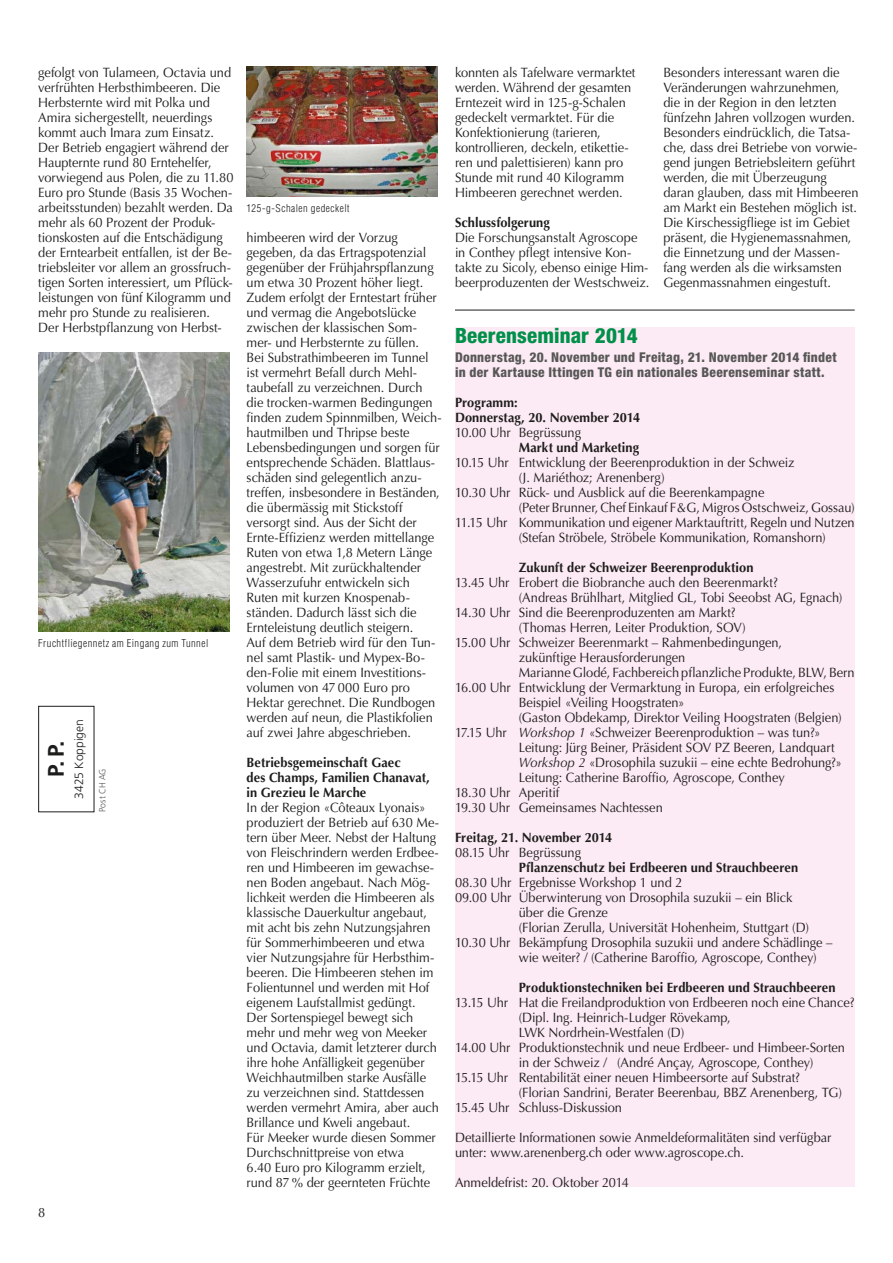
<style>
.page{position:relative;width:893px;height:1263px;background:#fff}
.page>*{position:absolute;margin:0;border:0;box-sizing:border-box;transform-origin:0 0}
.t1{font:700 22.5px "Frutiger";color:#1d1d1b}
.t2{font:800 condensed 21px "Helvetica Neue LT";letter-spacing:.01em;color:#00904a}
.t3{font:13.5px/15px "Optima LT";letter-spacing:-.005em;color:#1d1d1b;scale:.95 1}
.t4{font:700 13.5px/15px "Optima LT";letter-spacing:.005em;color:#1d1d1b;scale:.95 1}
.t5{font:800 condensed 13.5px/15px "Helvetica Neue LT";letter-spacing:.02em;color:#575756}
.t6{font:300 12px "Frutiger";color:#1d1d1b}
.t7{font:300 condensed 10.5px "Helvetica LT";letter-spacing:.05em;color:#1d1d1b}
.t8{font:300 9px "Frutiger LT";letter-spacing:.02em;color:#575756;scale:.95 1}
.s1{font-style:italic}
</style>
<div class="page">
<div style="left:455px;top:327px;width:400px;height:860px;background:#fceaf4"></div>
<div style="left:38px;top:706px;width:56px;height:106px;border:1px solid #1d1d1b"></div>
<hr style="left:455px;top:310px;width:400px;height:1px;background:#1d1d1b">
<img style="left:38px;top:352px;width:192px;height:279px">
<img style="left:247px;top:67px;width:191px;height:130px">
<p class="t3" style="left:38px;top:65px;width:207px">gefolgt von Tulameen, Octavia und verfrühten Herbsthimbeeren. Die Herbsternte wird mit Polka und Amira sichergestellt, neuerdings kommt auch Imara zum Einsatz.<br>Der Betrieb engagiert während der Haupternte rund 80 Erntehelfer, vorwiegend aus Polen, die zu 11.80<br>Euro pro Stunde (Basis 35 Wochen&shy;arbeitsstunden) bezahlt werden. Da mehr als 60 Prozent der Produk&shy;tionskosten auf die Entschädigung der Erntearbeit entfallen, ist der Be&shy;triebsleiter vor allem an grossfruch&shy;tigen Sorten interessiert, um Pflück&shy;leistungen von fünf Kilogramm und mehr pro Stunde zu realisieren.<br>Der Herbstpflanzung von Herbst-</p>
<p class="t7" style="left:38px;top:636px;width:172px">Fruchtfliegennetz am Eingang zum Tunnel</p>
<h1 class="t1" style="left:43px;top:777px;width:38px;rotate:-90deg">P. P.</h1>
<p class="t6" style="left:72px;top:799px;width:81px;rotate:-90deg">3425 Koppigen</p>
<p class="t8" style="left:97px;top:812px;width:47px;rotate:-90deg">Post CH AG</p>
<p class="t3" style="left:38px;top:1205px;width:9px">8</p>
<p class="t7" style="left:247px;top:201px;width:104px">125-g-Schalen gedeckelt</p>
<p class="t3" style="left:247px;top:230px;width:207px">himbeeren wird der Vorzug gegeben, da das Ertragspotenzial gegenüber der Frühjahrspflanzung um etwa 30 Prozent höher liegt.<br>Zudem erfolgt der Erntestart früher und vermag die Angebotslücke zwischen der klassischen Som&shy;mer- und Herbsternte zu füllen.<br>Bei Substrathimbeeren im Tunnel ist vermehrt Befall durch Mehl&shy;taubefall zu verzeichnen. Durch die trocken-warmen Bedingungen finden zudem Spinnmilben, Weich&shy;hautmilben und Thripse beste<br>Lebensbedingungen und sorgen für entsprechende Schäden. Blattlaus&shy;schäden sind gelegentlich anzu&shy;treffen, insbesondere in Beständen, die übermässig mit Stickstoff versorgt sind. Aus der Sicht der<br>Ernte-Effizienz werden mittellange<br>Ruten von etwa 1,8 Metern Länge angestrebt. Mit zurückhaltender<br>Wasserzufuhr entwickeln sich<br>Ruten mit kurzen Knospenab&shy;ständen. Dadurch lässt sich die<br>Ernteleistung deutlich steigern.<br>Auf dem Betrieb wird für den Tun&shy;nel samt Plastik- und Mypex-Bo&shy;den-Folie mit einem Investitions&shy;volumen von 47 000 Euro pro<br>Hektar gerechnet. Die Rundbogen werden auf neun, die Plastikfolien auf zwei Jahre abgeschrieben.</p>
<p class="t4" style="left:247px;top:755px;width:194px">Betriebsgemeinschaft Gaec<br>des Champs, Familien Chanavat, in Grezieu le Marche</p>
<p class="t3" style="left:247px;top:800px;width:204px">In der Region «Côteaux Lyonais» produziert der Betrieb auf 630 Me&shy;tern über Meer. Nebst der Haltung von Fleischrindern werden Erdbee&shy;ren und Himbeeren im gewachse&shy;nen Boden angebaut. Nach Mög&shy;lichkeit werden die Himbeeren als klassische Dauerkultur angebaut, mit acht bis zehn Nutzungsjahren für Sommerhimbeeren und etwa vier Nutzungsjahre für Herbsthim&shy;beeren. Die Himbeeren stehen im<br>Folientunnel und werden mit Hof eigenem Laufstallmist gedüngt.<br>Der Sortenspiegel bewegt sich mehr und mehr weg von Meeker und Octavia, damit letzterer durch ihre hohe Anfälligkeit gegenüber<br>Weichhautmilben starke Ausfälle zu verzeichnen sind. Stattdessen werden vermehrt Amira, aber auch<br>Brillance und Kweli angebaut.<br>Für Meeker wurde diesen Sommer<br>Durchschnittpreise von etwa<br>6.40 Euro pro Kilogramm erzielt, rund 87 % der geernteten Früchte</p>
<p class="t3" style="left:455px;top:65px;width:191px">konnten als Tafelware vermarktet werden. Während der gesamten<br>Erntezeit wird in 125-g-Schalen gedeckelt vermarktet. Für die<br>Konfektionierung (tarieren, kontrollieren, deckeln, etikettie&shy;ren und palettisieren) kann pro<br>Stunde mit rund 40 Kilogramm<br>Himbeeren gerechnet werden.</p>
<p class="t4" style="left:455px;top:215px;width:101px">Schlussfolgerung</p>
<p class="t3" style="left:455px;top:230px;width:206px">Die Forschungsanstalt Agroscope in Conthey pflegt intensive Kon&shy;takte zu Sicoly, ebenso einige Him&shy;beerproduzenten der Westschweiz.</p>
<p class="t3" style="left:663px;top:65px;width:207px">Besonders interessant waren die Veränderungen wahrzunehmen, die in der Region in den letzten fünfzehn Jahren vollzogen wurden.<br>Besonders eindrücklich, die Tatsa&shy;che, dass drei Betriebe von vorwie&shy;gend jungen Betriebsleitern geführt werden, die mit Überzeugung daran glauben, dass mit Himbeeren am Markt ein Bestehen möglich ist.<br>Die Kirschessigfliege ist im Gebiet präsent, die Hygienemassnahmen, die Einnetzung und der Massen&shy;fang werden als die wirksamsten Gegenmassnahmen eingestuft.</p>
<h2 class="t2" style="left:455px;top:322px;width:184px">Beerenseminar 2014</h2>
<p class="t5" style="left:455px;top:349px;width:383px">Donnerstag, 20. November und Freitag, 21. November 2014 findet in der Kartause Ittingen TG ein nationales Beerenseminar statt.</p>
<p class="t4" style="left:455px;top:395px;width:196px">Programm:<br>Donnerstag, 20. November 2014</p>
<p class="t3" style="left:455px;top:425px;width:134px">10.00 Uhr Begrüssung</p>
<p class="t4" style="left:519px;top:440px;width:128px">Markt und Marketing</p>
<p class="t3" style="left:455px;top:455px;width:359px">10.15 Uhr Entwicklung der Beerenproduktion in der Schweiz</p>
<p class="t3" style="left:519px;top:470px;width:155px">(J. Mariéthoz; Arenenberg)</p>
<p class="t3" style="left:455px;top:485px;width:327px">10.30 Uhr Rück- und Ausblick auf die Beerenkampagne</p>
<p class="t3" style="left:519px;top:500px;width:355px">(Peter Brunner, Chef Einkauf F&amp;G, Migros Ostschweiz, Gossau)</p>
<p class="t3" style="left:455px;top:515px;width:422px">11.15 Uhr Kommunikation und eigener Marktauftritt, Regeln und Nutzen</p>
<p class="t3" style="left:519px;top:530px;width:324px">(Stefan Ströbele, Ströbele Kommunikation, Romanshorn)</p>
<p class="t4" style="left:519px;top:560px;width:249px">Zukunft der Schweizer Beerenproduktion</p>
<p class="t3" style="left:455px;top:575px;width:341px">13.45 Uhr Erobert die Biobranche auch den Beerenmarkt?</p>
<p class="t3" style="left:519px;top:590px;width:342px">(Andreas Brühlhart, Mitglied GL, Tobi Seeobst AG, Egnach)</p>
<p class="t3" style="left:455px;top:605px;width:297px">14.30 Uhr Sind die Beerenproduzenten am Markt?</p>
<p class="t3" style="left:519px;top:620px;width:240px">(Thomas Herren, Leiter Produktion, SOV)</p>
<p class="t3" style="left:455px;top:635px;width:346px">15.00 Uhr Schweizer Beerenmarkt – Rahmenbedingungen,</p>
<p class="t3" style="left:519px;top:650px;width:177px">zukünftige Herausforderungen</p>
<p class="t3" style="left:519px;top:665px;width:355px">Marianne Glodé, Fachbereich pflanzliche Produkte, BLW, Bern</p>
<p class="t3" style="left:455px;top:680px;width:401px">16.00 Uhr Entwicklung der Vermarktung in Europa, ein erfolgreiches</p>
<p class="t3" style="left:519px;top:695px;width:176px">Beispiel «Veiling Hoogstraten»</p>
<p class="t3" style="left:519px;top:710px;width:341px">(Gaston Obdekamp, Direktor Veiling Hoogstraten (Belgien)</p>
<p class="t3" style="left:455px;top:725px;width:386px">17.15 Uhr <span class="s1">Workshop 1</span> «Schweizer Beerenproduktion – was tun?»</p>
<p class="t3" style="left:519px;top:740px;width:334px">Leitung: Jürg Beiner, Präsident SOV PZ Beeren, Landquart</p>
<p class="t3" style="left:519px;top:755px;width:341px"><span class="s1">Workshop 2</span> «Drosophila suzukii – eine echte Bedrohung?»</p>
<p class="t3" style="left:519px;top:770px;width:282px">Leitung: Catherine Baroffio, Agroscope, Conthey</p>
<p class="t3" style="left:455px;top:785px;width:111px">18.30 Uhr Aperitif</p>
<p class="t3" style="left:455px;top:800px;width:220px">19.30 Uhr Gemeinsames Nachtessen</p>
<p class="t4" style="left:455px;top:830px;width:167px">Freitag, 21. November 2014</p>
<p class="t3" style="left:455px;top:845px;width:134px">08.15 Uhr Begrüssung</p>
<p class="t4" style="left:519px;top:860px;width:296px">Pflanzenschutz bei Erdbeeren und Strauchbeeren</p>
<p class="t3" style="left:455px;top:875px;width:241px">08.30 Uhr Ergebnisse Workshop 1 und 2</p>
<p class="t3" style="left:455px;top:890px;width:357px">09.00 Uhr Überwinterung von Drosophila suzukii – ein Blick</p>
<p class="t3" style="left:519px;top:905px;width:95px">über die Grenze</p>
<p class="t3" style="left:519px;top:920px;width:307px">(Florian Zerulla, Universität Hohenheim, Stuttgart (D)</p>
<p class="t3" style="left:455px;top:935px;width:399px">10.30 Uhr Bekämpfung Drosophila suzukii und andere Schädlinge –</p>
<p class="t3" style="left:519px;top:950px;width:315px">wie weiter? / (Catherine Baroffio, Agroscope, Conthey)</p>
<p class="t4" style="left:519px;top:980px;width:335px">Produktionstechniken bei Erdbeeren und Strauchbeeren</p>
<p class="t3" style="left:455px;top:995px;width:422px">13.15 Uhr Hat die Freilandproduktion von Erdbeeren noch eine Chance?</p>
<p class="t3" style="left:519px;top:1010px;width:225px">(Dipl. Ing. Heinrich-Ludger Rövekamp,</p>
<p class="t3" style="left:519px;top:1025px;width:176px">LWK Nordrhein-Westfalen (D)</p>
<p class="t3" style="left:455px;top:1040px;width:412px">14.00 Uhr Produktionstechnik und neue Erdbeer- und Himbeer-Sorten</p>
<p class="t3" style="left:519px;top:1055px;width:312px">in der Schweiz / (André Ançay, Agroscope, Conthey)</p>
<p class="t3" style="left:455px;top:1070px;width:365px">15.15 Uhr Rentabilität einer neuen Himbeersorte auf Substrat?</p>
<p class="t3" style="left:519px;top:1085px;width:342px">(Florian Sandrini, Berater Beerenbau, BBZ Arenenberg, TG)</p>
<p class="t3" style="left:455px;top:1100px;width:177px">15.45 Uhr Schluss-Diskussion</p>
<p class="t3" style="left:455px;top:1130px;width:398px">Detaillierte Informationen sowie Anmeldeformalitäten sind verfügbar unter: www.arenenberg.ch oder www.agroscope.ch.</p>
<p class="t3" style="left:455px;top:1175px;width:185px">Anmeldefrist: 20. Oktober 2014</p>
</div>
